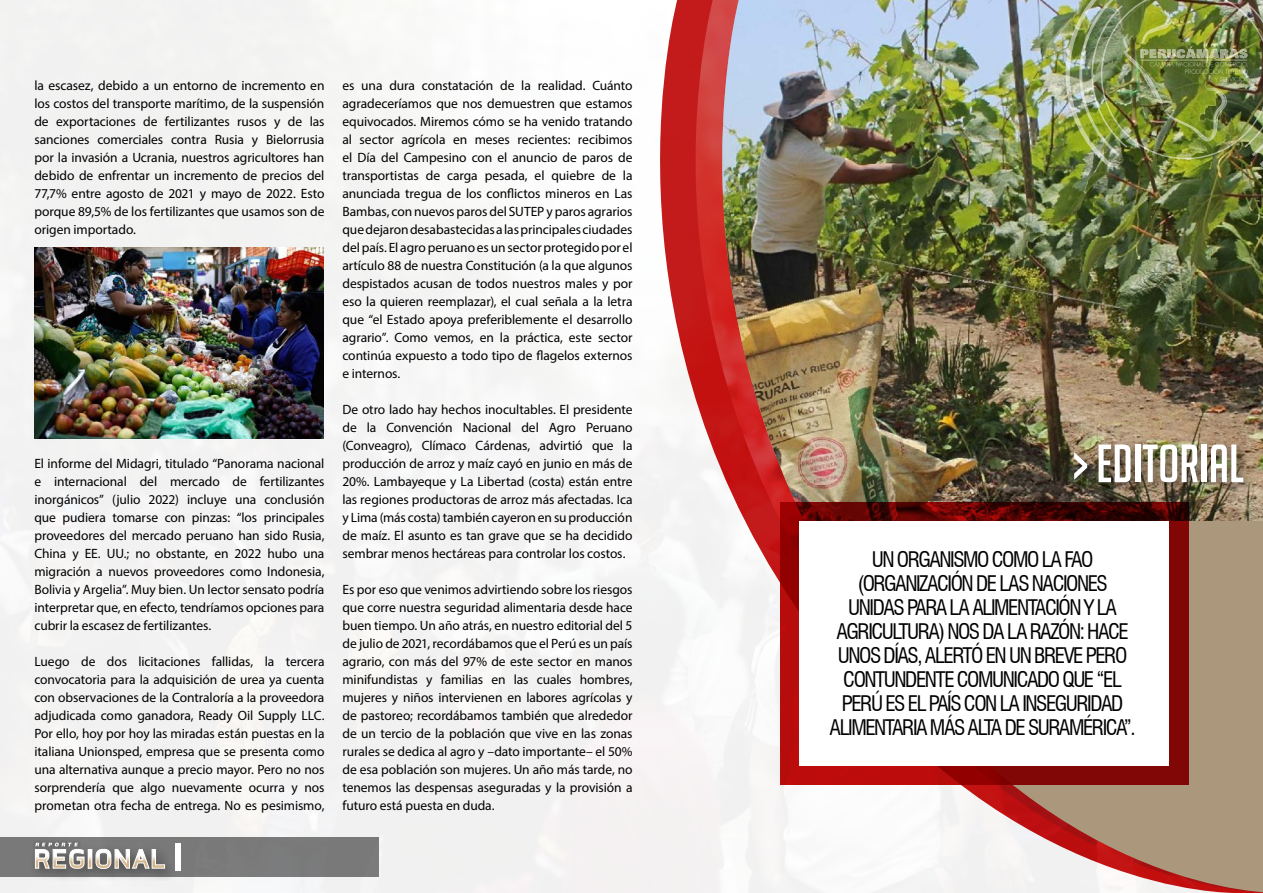
<style>
.page{position:relative;width:1263px;height:893px;background:#fff}
.page>*{position:absolute;margin:0;border:0;box-sizing:border-box;transform-origin:0 0}
.t1{font:52.5px "Big Noodle Titling";color:#fff}
.t2{font:condensed 21px/24px "Swiss 721 BT";letter-spacing:-.07em;color:#000;text-align:center}
.t3{font:13.5px/18px "Myriad Pro";letter-spacing:-.005em;color:#000;text-align:justify}
</style>
<div class="page">
<img style="left:0;top:0;width:646px;height:893px">
<svg style="left:658px;top:0;width:605px;height:893px"></svg>
<img style="left:720px;top:0;width:543px;height:521px">
<img style="left:1065px;top:0;width:198px;height:167px">
<div style="left:1070px;top:440px;width:186px;height:54px;background:#000;opacity:.5"></div>
<svg style="left:781px;top:502px;width:407px;height:283px;background:#810605"></svg>
<div style="left:799px;top:521px;width:370px;height:245px;background:#fff"></div>
<div style="left:0;top:837px;width:378px;height:39px;background:#797979"></div>
<div style="left:31px;top:838px;width:51px;height:13px;background:#000;opacity:.5"></div>
<div style="left:30px;top:844px;width:148px;height:39px;background:#000;opacity:.5"></div>
<svg style="left:35px;top:843px;width:49px;height:26px"></svg>
<div style="left:88px;top:849px;width:4px;height:19px;border:1px solid #fff"></div>
<svg style="left:96px;top:849px;width:69px;height:20px"></svg>
<div style="left:175px;top:843px;width:6px;height:28px;background:#fff"></div>
<img style="left:35px;top:248px;width:288px;height:190px">
<p class="t3" style="left:34px;top:76px;width:292px">la escasez, debido a un entorno de incremento en los costos del transporte marítimo, de la suspensión de exportaciones de fertilizantes rusos y de las sanciones comerciales contra Rusia y Bielorrusia por la invasión a Ucrania, nuestros agricultores han debido de enfrentar un incremento de precios del 77,7% entre agosto de 2021 y mayo de 2022. Esto porque 89,5% de los fertilizantes que usamos son de origen importado.</p>
<p class="t3" style="left:34px;top:454px;width:292px">El informe del Midagri, titulado “Panorama nacional e internacional del mercado de fertilizantes inorgánicos” (julio 2022) incluye una conclusión que pudiera tomarse con pinzas: “los principales proveedores del mercado peruano han sido Rusia, China y EE. UU.; no obstante, en 2022 hubo una migración a nuevos proveedores como Indonesia, Bolivia y Argelia”. Muy bien. Un lector sensato podría interpretar que, en efecto, tendríamos opciones para cubrir la escasez de fertilizantes.</p>
<p class="t3" style="left:34px;top:652px;width:292px">Luego de dos licitaciones fallidas, la tercera convocatoria para la adquisición de urea ya cuenta con observaciones de la Contraloría a la proveedora adjudicada como ganadora, Ready Oil Supply LLC.<br>Por ello, hoy por hoy las miradas están puestas en la italiana Unionsped, empresa que se presenta como una alternativa aunque a precio mayor. Pero no nos sorprendería que algo nuevamente ocurra y nos prometan otra fecha de entrega. No es pesimismo,</p>
<p class="t3" style="left:342px;top:76px;width:292px">es una dura constatación de la realidad. Cuánto agradeceríamos que nos demuestren que estamos equivocados. Miremos cómo se ha venido tratando al sector agrícola en meses recientes: recibimos el Día del Campesino con el anuncio de paros de transportistas de carga pesada, el quiebre de la anunciada tregua de los conflictos mineros en Las Bambas, con nuevos paros del SUTEP y paros agrarios que dejaron desabastecidas a las principales ciudades del país. El agro peruano es un sector protegido por el artículo 88 de nuestra Constitución (a la que algunos despistados acusan de todos nuestros males y por eso la quieren reemplazar), el cual señala a la letra que “el Estado apoya preferiblemente el desarrollo agrario”. Como vemos, en la práctica, este sector continúa expuesto a todo tipo de flagelos externos e internos.</p>
<p class="t3" style="left:342px;top:400px;width:292px">De otro lado hay hechos inocultables. El presidente de la Convención Nacional del Agro Peruano (Conveagro), Clímaco Cárdenas, advirtió que la producción de arroz y maíz cayó en junio en más de 20%. Lambayeque y La Libertad (costa) están entre las regiones productoras de arroz más afectadas. Ica y Lima (más costa) también cayeron en su producción de maíz. El asunto es tan grave que se ha decidido sembrar menos hectáreas para controlar los costos.</p>
<p class="t3" style="left:342px;top:580px;width:292px">Es por eso que venimos advirtiendo sobre los riesgos que corre nuestra seguridad alimentaria desde hace buen tiempo. Un año atrás, en nuestro editorial del 5 de julio de 2021, recordábamos que el Perú es un país agrario, con más del 97% de este sector en manos minifundistas y familias en las cuales hombres, mujeres y niños intervienen en labores agrícolas y de pastoreo; recordábamos también que alrededor de un tercio de la población que vive en las zonas rurales se dedica al agro y –dato importante– el 50% de esa población son mujeres. Un año más tarde, no tenemos las despensas aseguradas y la provisión a futuro está puesta en duda.</p>
<h1 class="t1" style="left:1072px;top:435px;width:174px">&gt; EDITORIAL</h1>
<p class="t2" style="left:829px;top:547px;width:308px">UN ORGANISMO COMO LA FAO (ORGANIZACIÓN DE LAS NACIONES<br>UNIDAS PARA LA ALIMENTACIÓN Y LA<br>AGRICULTURA) NOS DA LA RAZÓN: HACE<br>UNOS DÍAS, ALERTÓ EN UN BREVE PERO<br>CONTUNDENTE COMUNICADO QUE “EL<br>PERÚ ES EL PAÍS CON LA INSEGURIDAD<br>ALIMENTARIA MÁS ALTA DE SURAMÉRICA”.</p>
</div>
